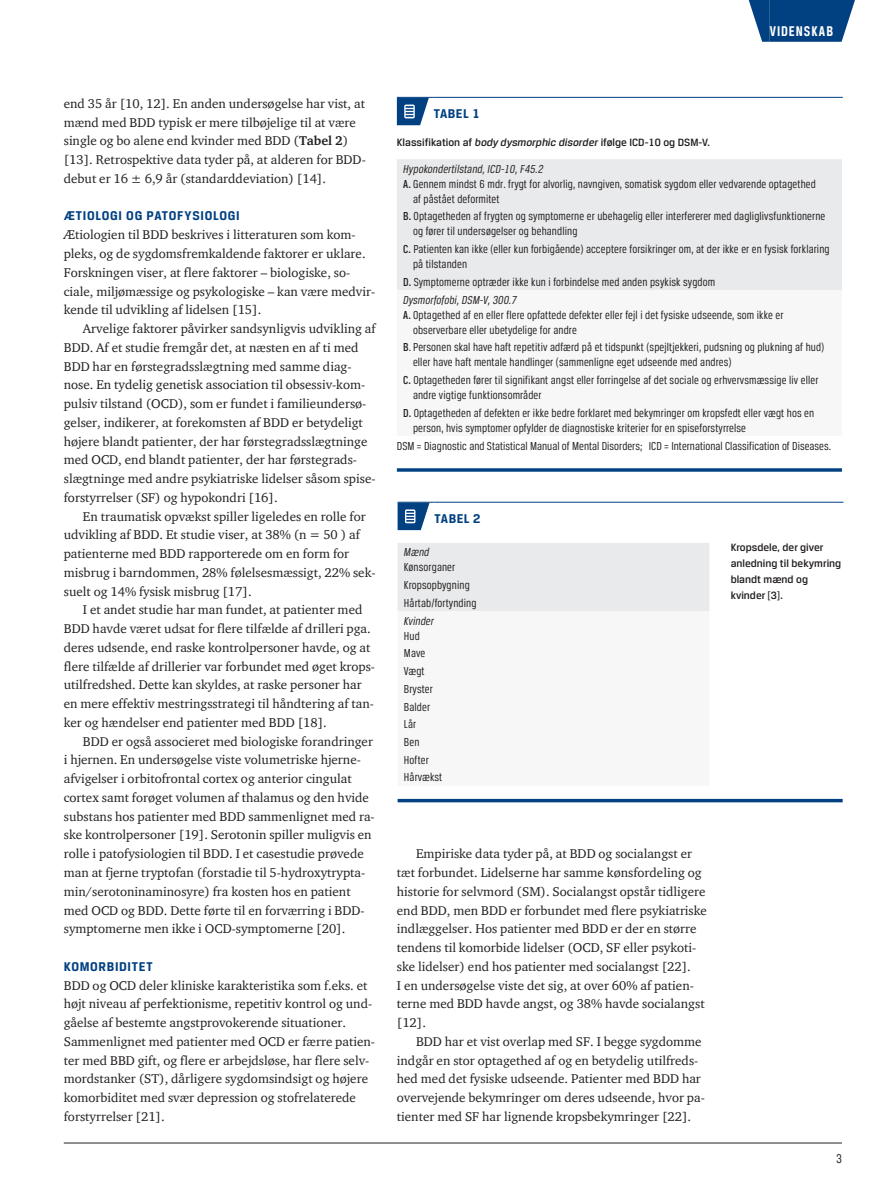
<style>
.page{position:relative;width:893px;height:1191px;background:#fff}
.page>*{position:absolute;margin:0;border:0;box-sizing:border-box;transform-origin:0 0}
.t1{font:700 15px "Breuer Condensed";letter-spacing:.065em;color:#fff}
.t2{font:700 13.5px "Breuer Text";letter-spacing:.05em;color:#014081}
.t3{font:13.5px "Breuer Condensed";color:#231f20}
.t4{font:13.05px/18.8px "ITC Charter Com";color:#231f20}
.t5{font:12.3px/17.7px "Breuer Condensed";letter-spacing:.01em;color:#231f20}
.t6{font:italic 12.3px "Breuer Condensed";letter-spacing:.01em;color:#231f20}
.t7{font:500 11.25px/15.8px "Breuer Text";color:#231f20}
.s1{font-weight:700}
.s2{font-style:italic}
.s3{font-weight:500}
</style>
<div class="page">
<hr style="left:64px;top:1142px;width:778px;height:1px;background:#231f20">
<div style="left:770px;top:0;width:64px;height:42px;background:#014081"></div>
<svg style="left:749px;top:0;width:21px;height:42px"></svg>
<svg style="left:834px;top:0;width:21px;height:42px"></svg>
<hr style="left:397px;top:97px;width:37px;height:1px;background:#014081">
<hr style="left:434px;top:97px;width:409px;height:1px;background:#014081">
<svg style="left:397px;top:98px;width:32px;height:27px"></svg>
<div style="left:397px;top:159px;width:445px;height:131px;background:#e9eaeb"></div>
<svg style="left:397px;top:468px;width:445px;height:4px;background:#235992"></svg>
<hr style="left:398px;top:502px;width:37px;height:1px;background:#014081">
<hr style="left:435px;top:502px;width:408px;height:1px;background:#014081">
<svg style="left:398px;top:502px;width:32px;height:28px"></svg>
<div style="left:398px;top:543px;width:311px;height:68px;background:#e9eaeb"></div>
<hr style="left:398px;top:799px;width:445px;height:3px;background:#014081">
<p class="t1" style="left:770px;top:23px;width:65px">VIDENSKAB</p>
<p class="t4" style="left:64px;top:94px;width:304px">end 35 år [10, 12]. En anden undersøgelse har vist, at mænd med BDD typisk er mere tilbøjelige til at være single og bo alene end kvinder med BDD (<span class="s1">Tabel 2</span>) [13]. Retrospektive data tyder på, at alderen for BDD&shy;debut er 16 ± 6,9 år (standarddeviation) [14].</p>
<p class="t2" style="left:64px;top:208px;width:177px">ÆTIOLOGI OG PATOFYSIOLOGI</p>
<p class="t4" style="left:64px;top:225px;width:313px">Ætiologien til BDD beskrives i litteraturen som kom&shy;pleks, og de sygdomsfremkaldende faktorer er uklare.<br>Forskningen viser, at flere faktorer – biologiske, so&shy;ciale, miljømæssige og psykologiske – kan være medvir&shy;kende til udvikling af lidelsen [15].</p>
<p class="t4" style="left:64px;top:319px;width:313px;text-indent:19px">Arvelige faktorer påvirker sandsynligvis udvikling af BDD. Af et studie fremgår det, at næsten en af ti med BDD har en førstegradsslægtning med samme diag&shy;nose. En tydelig genetisk association til obsessiv-kom&shy;pulsiv tilstand (OCD), som er fundet i familieundersø&shy;gelser, indikerer, at forekomsten af BDD er betydeligt højere blandt patienter, der har førstegradsslægtninge med OCD, end blandt patienter, der har førstegrads&shy;slægtninge med andre psykiatriske lidelser såsom spise&shy;forstyrrelser (SF) og hypokondri [16].</p>
<p class="t4" style="left:64px;top:506px;width:313px;text-indent:19px">En traumatisk opvækst spiller ligeledes en rolle for udvikling af BDD. Et studie viser, at 38% (n = 50 ) af patienterne med BDD rapporterede om en form for misbrug i barndommen, 28% følelsesmæssigt, 22% sek&shy;suelt og 14% fysisk misbrug [17].</p>
<p class="t4" style="left:64px;top:600px;width:313px;text-indent:19px">I et andet studie har man fundet, at patienter med BDD havde været udsat for flere tilfælde af drilleri pga. deres udsende, end raske kontrolpersoner havde, og at flere tilfælde af drillerier var forbundet med øget krops&shy;utilfredshed. Dette kan skyldes, at raske personer har en mere effektiv mestringsstrategi til håndtering af tan&shy;ker og hændelser end patienter med BDD [18].</p>
<p class="t4" style="left:64px;top:731px;width:312px;text-indent:19px">BDD er også associeret med biologiske forandringer i hjernen. En undersøgelse viste volumetriske hjerne&shy;afvigelser i orbitofrontal cortex og anterior cingulat cortex samt forøget volumen af thalamus og den hvide substans hos patienter med BDD sammenlignet med ra&shy;ske kontrolpersoner [19]. Serotonin spiller muligvis en rolle i patofysiologien til BDD. I et casestudie prøvede man at fjerne tryptofan (forstadie til 5-hydroxytrypta&shy;min/serotoninaminosyre) fra kosten hos en patient med OCD og BDD. Dette førte til en forværring i BDD&shy;symptomerne men ikke i OCD-symptomerne [20].</p>
<p class="t2" style="left:64px;top:958px;width:90px">KOMORBIDITET</p>
<p class="t4" style="left:64px;top:975px;width:313px">BDD og OCD deler kliniske karakteristika som f.eks. et højt niveau af perfektionisme, repetitiv kontrol og und&shy;gåelse af bestemte angstprovokerende situationer.<br>Sammenlignet med patienter med OCD er færre patien&shy;ter med BBD gift, og flere er arbejdsløse, har flere selv&shy;mordstanker (ST), dårligere sygdomsindsigt og højere komorbiditet med svær depression og stofrelaterede forstyrrelser [21].</p>
<p class="t2" style="left:434px;top:106px;width:48px">TABEL 1</p>
<p class="t7" style="left:397px;top:135px;width:315px">Klassifikation af <span class="s2">body dysmorphic disorder</span> ifølge ICD-10 og DSM-V.</p>
<p class="t6" style="left:403px;top:162px;width:142px">Hypokondertilstand, ICD-10, F45.2</p>
<p class="t5" style="left:403px;top:175px;width:414px"><span class="s3">A.</span> Gennem mindst 6 mdr. frygt for alvorlig, navngiven, somatisk sygdom eller vedvarende optagethed</p>
<p class="t5" style="left:413px;top:190px;width:88px">af påstået deformitet</p>
<p class="t5" style="left:413px;top:209px;width:414px;line-height:15px;text-indent:-10px"><span class="s3">B.</span> Optagetheden af frygten og symptomerne er ubehagelig eller interfererer med dagliglivsfunktionerne og fører til undersøgelser og behandling</p>
<p class="t5" style="left:413px;top:241px;width:418px;line-height:15px;text-indent:-10px"><span class="s3">C.</span> Patienten kan ikke (eller kun forbigående) acceptere forsikringer om, at der ikke er en fysisk forklaring på tilstanden</p>
<p class="t5" style="left:403px;top:273px;width:313px"><span class="s3">D.</span> Symptomerne optræder ikke kun i forbindelse med anden psykisk sygdom<br><span class="s2">Dysmorfofobi, DSM-V, 300.7</span></p>
<p class="t5" style="left:413px;top:307px;width:372px;line-height:15px;text-indent:-10px"><span class="s3">A.</span> Optagethed af en eller flere opfattede defekter eller fejl i det fysiske udseende, som ikke er observerbare eller ubetydelige for andre</p>
<p class="t5" style="left:413px;top:340px;width:413px;line-height:15px;text-indent:-10px"><span class="s3">B</span>. Personen skal have haft repetitiv adfærd på et tidspunkt (spejltjekkeri, pudsning og plukning af hud) eller have haft mentale handlinger (sammenligne eget udseende med andres)</p>
<p class="t5" style="left:413px;top:372px;width:407px;line-height:15px;text-indent:-10px"><span class="s3">C.</span> Optagetheden fører til signifikant angst eller forringelse af det sociale og erhvervsmæssige liv eller andre vigtige funktionsområder</p>
<p class="t5" style="left:413px;top:405px;width:403px;line-height:15px;text-indent:-10px"><span class="s3">D.</span> Optagetheden af defekten er ikke bedre forklaret med bekymringer om kropsfedt eller vægt hos en person, hvis symptomer opfylder de diagnostiske kriterier for en spiseforstyrrelse</p>
<p class="t5" style="left:397px;top:436px;width:436px">DSM = Diagnostic and Statistical Manual of Mental Disorders; ICD = International Classification of Diseases.</p>
<p class="t2" style="left:435px;top:511px;width:48px">TABEL 2</p>
<p class="t6" style="left:404px;top:546px;width:27px">Mænd</p>
<p class="t5" style="left:404px;top:558px;width:74px">Kønsorganer<br>Kropsopbygning<br>Hårtab/fortynding</p>
<p class="t6" style="left:404px;top:614px;width:31px">Kvinder</p>
<p class="t5" style="left:404px;top:626px;width:40px">Hud<br>Mave<br>Vægt<br>Bryster<br>Balder<br>Lår<br>Ben<br>Hofter<br>Hårvækst</p>
<p class="t7" style="left:731px;top:539px;width:112px">Kropsdele, der giver anledning til bekymring blandt mænd og kvinder [3].</p>
<p class="t4" style="left:397px;top:844px;width:312px;text-indent:19px">Empiriske data tyder på, at BDD og socialangst er tæt forbundet. Lidelserne har samme kønsfordeling og historie for selvmord (SM). Socialangst opstår tidligere end BDD, men BDD er forbundet med flere psykiatriske indlæggelser. Hos patienter med BDD er der en større tendens til komorbide lidelser (OCD, SF eller psykoti&shy;ske lidelser) end hos patienter med socialangst [22].<br>I en undersøgelse viste det sig, at over 60% af patien&shy;terne med BDD havde angst, og 38% havde socialangst [12].</p>
<p class="t4" style="left:397px;top:1031px;width:309px;text-indent:19px">BDD har et vist overlap med SF. I begge sygdomme indgår en stor optagethed af og en betydelig utilfreds&shy;hed med det fysiske udseende. Patienter med BDD har overvejende bekymringer om deres udseende, hvor pa&shy;tienter med SF har lignende kropsbekymringer [22].</p>
<p class="t3" style="left:836px;top:1150px;width:7px">3</p>
</div>
